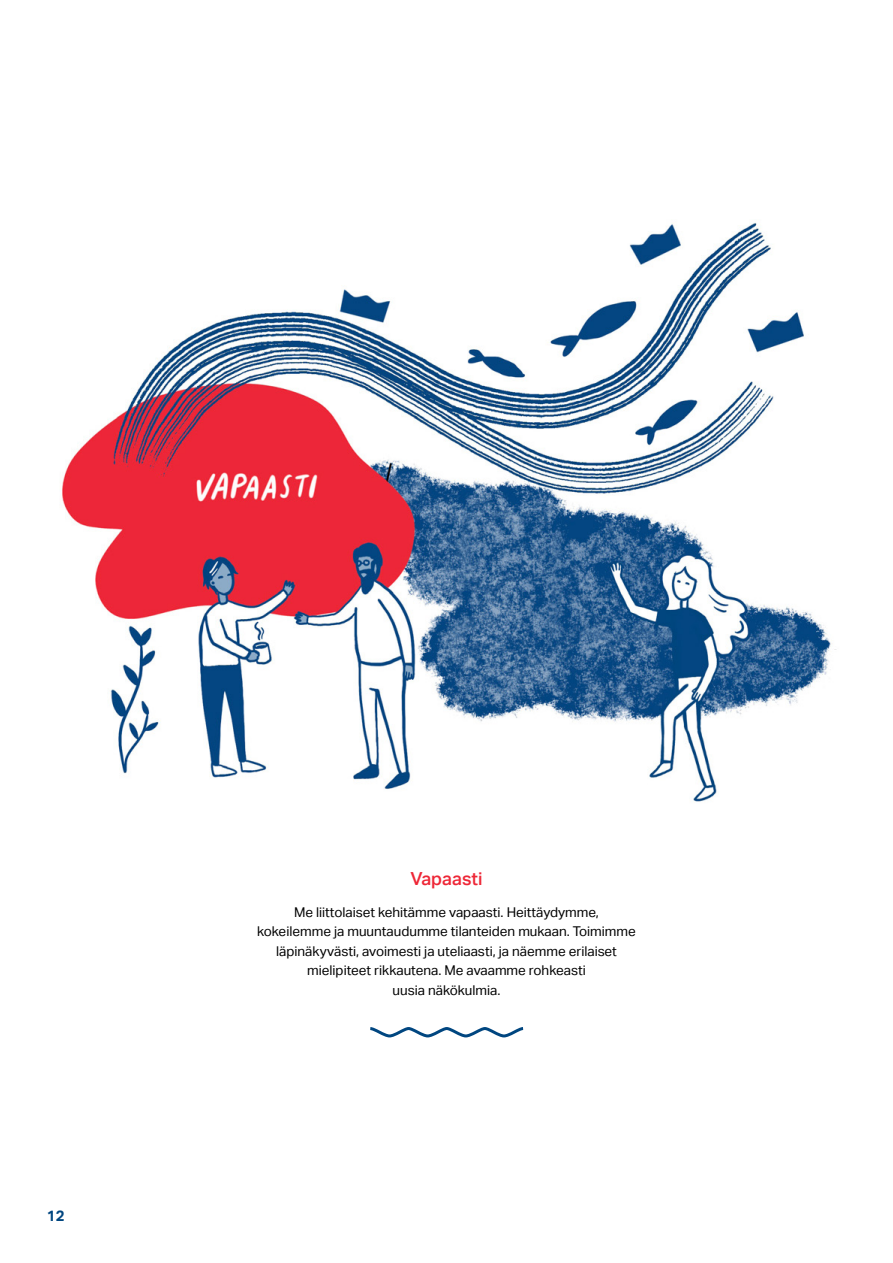
<style>
.page{position:relative;width:893px;height:1263px;background:#fff}
.page>*{position:absolute;margin:0;border:0;box-sizing:border-box;transform-origin:0 0}
.H3_alaotsikko{font:500 18px "Aktiv Grotesk";color:#ee2737}
.t1{font:700 15px "Aktiv Grotesk";color:#004680}
.Leipäteksti{font:13.5px/19.5px "Aktiv Grotesk";color:#000;text-align:center}
</style>
<div class="page">
<img style="left:62px;top:222px;width:774px;height:580px">
<svg style="left:370px;top:1027px;width:154px;height:11px"></svg>
<p class="t1" style="left:47px;top:1206px;width:19px">12</p>
<h3 class="H3_alaotsikko" style="left:410px;top:869px;width:74px">Vapaasti</h3>
<p class="Leipäteksti" style="left:257px;top:902px;width:380px">Me liittolaiset kehitämme vapaasti. Heittäydymme, kokeilemme ja muuntaudumme tilanteiden mukaan. Toimimme läpinäkyvästi, avoimesti ja uteliaasti, ja näemme erilaiset mielipiteet rikkautena. Me avaamme rohkeasti<br>uusia näkökulmia.</p>
</div>
